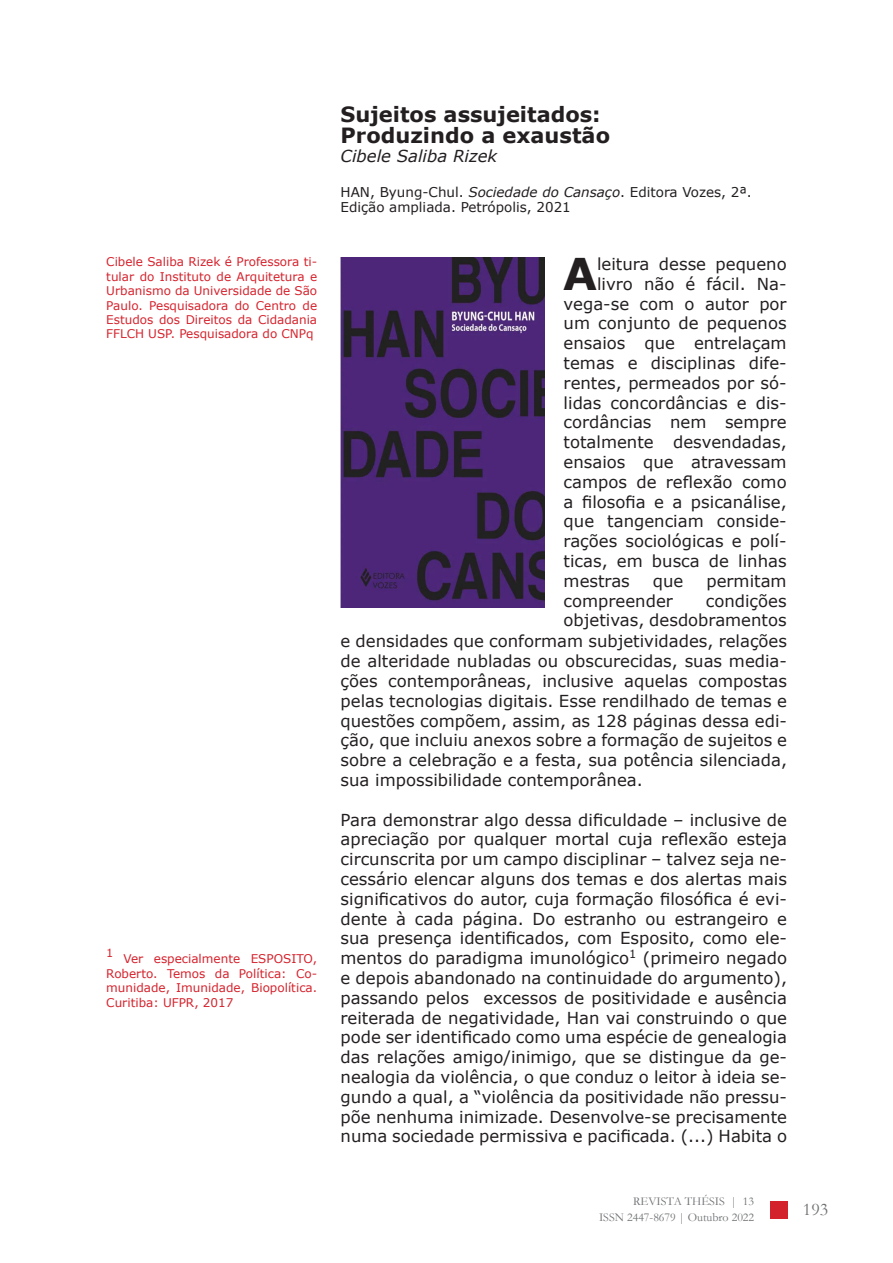
<style>
.page{position:relative;width:893px;height:1263px;background:#fff}
.page>*{position:absolute;margin:0;border:0;box-sizing:border-box;transform-origin:0 0}
.Artigos_-_Texto{font:700 43.8px "Verdana";color:#231f20}
.t1{font:700 21px/21px "Verdana";color:#231f20}
.t2{font:18px "Garamond";color:#6d6f72}
.Artigos_-_Texto-2{font:16.5px/19.8px "Verdana";color:#231f20;text-align:justify}
.t3{font:italic 16.5px "Verdana";color:#231f20}
.t4{font:13.5px/15.6px "Verdana";color:#231f20}
.Notas_escritas{font:12px/14.4px "Verdana";color:#d5232d;text-align:justify}
.t5{font:12px/16.2px "Garamond";color:#6d6f72;text-align:right}
.Notas_escritas-2{font:11.4px "Verdana";color:#d5232d}
.s1{font-style:italic}
</style>
<div class="page">
<div style="left:770px;top:1201px;width:17px;height:17px;background:#d3222c"></div>
<img style="left:341px;top:257px;width:204px;height:351px">
<p class="Notas_escritas" style="left:106px;top:255px;width:212px">Cibele Saliba Rizek é Professora ti&shy;tular do Instituto de Arquitetura e Urbanismo da Universidade de São Paulo. Pesquisadora do Centro de Estudos dos Direitos da Cidadania FFLCH USP. Pesquisadora do CNPq</p>
<p class="Notas_escritas-2" style="left:106px;top:945px;width:9px">1</p>
<p class="Notas_escritas" style="left:106px;top:952px;width:212px;text-indent:17px">Ver especialmente ESPOSITO, Roberto. Temos da Política: Co&shy;munidade, Imunidade, Biopolítica.<br>Curitiba: UFPR, 2017</p>
<p class="t1" style="left:341px;top:104px;width:271px">Sujeitos assujeitados:<br>Produzindo a exaustão</p>
<p class="t3" style="left:341px;top:145px;width:158px">Cibele Saliba Rizek</p>
<p class="t4" style="left:341px;top:184px;width:413px">HAN, Byung-Chul. <span class="s1">Sociedade do Cansaço</span>. Editora Vozes, 2ª.<br>Edição ampliada. Petrópolis, 2021</p>
<p class="Artigos_-_Texto" style="left:563px;top:243px;width:35px">A</p>
<p class="Artigos_-_Texto-2" style="left:597px;top:254px;width:191px">leitura desse pequeno</p>
<p class="Artigos_-_Texto-2" style="left:597px;top:274px;width:191px">livro não é fácil. Na-</p>
<p class="Artigos_-_Texto-2" style="left:564px;top:293px;width:225px">vega-se com o autor por</p>
<p class="Artigos_-_Texto-2" style="left:564px;top:313px;width:225px">um conjunto de pequenos</p>
<p class="Artigos_-_Texto-2" style="left:564px;top:333px;width:225px">ensaios que entrelaçam</p>
<p class="Artigos_-_Texto-2" style="left:564px;top:353px;width:225px">temas e disciplinas dife-</p>
<p class="Artigos_-_Texto-2" style="left:564px;top:373px;width:225px">rentes, permeados por só-</p>
<p class="Artigos_-_Texto-2" style="left:564px;top:392px;width:225px">lidas concordâncias e dis-</p>
<p class="Artigos_-_Texto-2" style="left:564px;top:412px;width:225px">cordâncias nem sempre</p>
<p class="Artigos_-_Texto-2" style="left:564px;top:432px;width:225px">totalmente desvendadas,</p>
<p class="Artigos_-_Texto-2" style="left:564px;top:452px;width:225px">ensaios que atravessam</p>
<p class="Artigos_-_Texto-2" style="left:564px;top:472px;width:225px">campos de reflexão como</p>
<p class="Artigos_-_Texto-2" style="left:564px;top:491px;width:225px">a filosofia e a psicanálise,</p>
<p class="Artigos_-_Texto-2" style="left:564px;top:511px;width:225px">que tangenciam conside-</p>
<p class="Artigos_-_Texto-2" style="left:564px;top:531px;width:225px">rações sociológicas e polí-</p>
<p class="Artigos_-_Texto-2" style="left:564px;top:551px;width:225px">ticas, em busca de linhas</p>
<p class="Artigos_-_Texto-2" style="left:564px;top:571px;width:68px">mestras</p>
<p class="Artigos_-_Texto-2" style="left:653px;top:571px;width:32px">que</p>
<p class="Artigos_-_Texto-2" style="left:706px;top:571px;width:82px">permitam</p>
<p class="Artigos_-_Texto-2" style="left:564px;top:590px;width:111px">compreender</p>
<p class="Artigos_-_Texto-2" style="left:564px;top:590px;width:225px;text-align:right">condições<br>objetivas, desdobramentos</p>
<p class="Artigos_-_Texto-2" style="left:341px;top:631px;width:448px">e densidades que conformam subjetividades, relações de alteridade nubladas ou obscurecidas, suas media&shy;ções contemporâneas, inclusive aquelas compostas pelas tecnologias digitais. Esse rendilhado de temas e questões compõem, assim, as 128 páginas dessa edi&shy;ção, que incluiu anexos sobre a formação de sujeitos e sobre a celebração e a festa, sua potência silenciada, sua impossibilidade contemporânea.</p>
<p class="Artigos_-_Texto-2" style="left:341px;top:809px;width:448px">Para demonstrar algo dessa dificuldade – inclusive de apreciação por qualquer mortal cuja reflexão esteja circunscrita por um campo disciplinar – talvez seja ne&shy;cessário elencar alguns dos temas e dos alertas mais significativos do autor, cuja formação filosófica é evi&shy;dente à cada página. Do estranho ou estrangeiro e sua presença identificados, com Esposito, como ele&shy;mentos do paradigma imunológico<sup>1</sup> (primeiro negado e depois abandonado na continuidade do argumento), passando pelos excessos de positividade e ausência reiterada de negatividade, Han vai construindo o que pode ser identificado como uma espécie de genealogia das relações amigo/inimigo, que se distingue da ge&shy;nealogia da violência, o que conduz o leitor à ideia se&shy;gundo a qual, a “violência da positividade não pressu&shy;põe nenhuma inimizade. Desenvolve-se precisamente numa sociedade permissiva e pacificada. (...) Habita o</p>
<p class="t5" style="left:599px;top:1193px;width:157px">REVISTA THÉSIS | 13<br>ISSN 2447-8679 | Outubro 2022</p>
<p class="t2" style="left:803px;top:1197px;width:27px">193</p>
</div>
